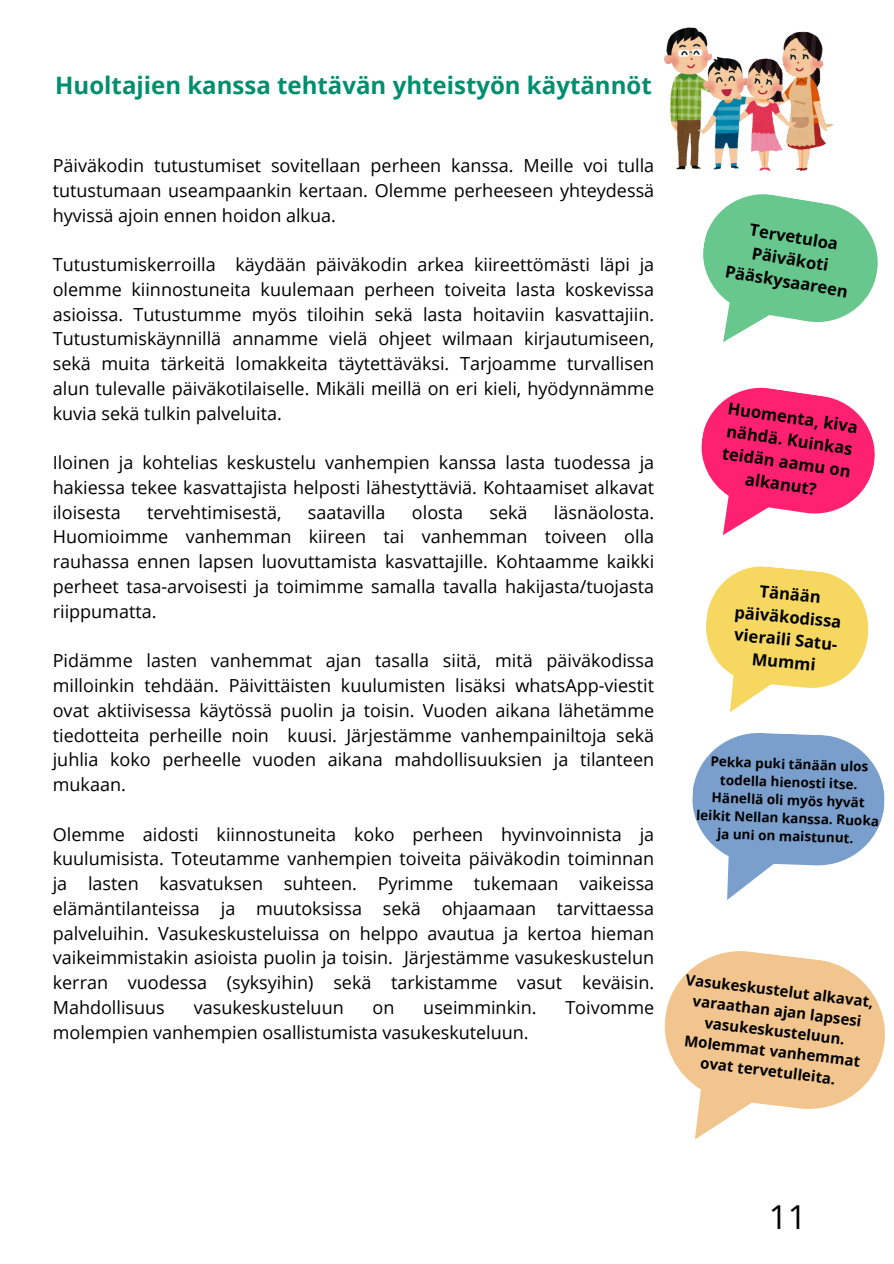
<style>
.page{position:relative;width:894px;height:1264px;background:#fff}
.page>*{position:absolute;margin:0;border:0;box-sizing:border-box;transform-origin:0 0}
.t1{font:33px "Open Sans";color:#000}
.t2{font:700 24px "Open Sans";color:#008f6e}
.t3{font:18px/24.8px "Open Sans";color:#000;text-align:justify}
.t4{font:700 16.5px/22.5px "Open Sans";color:#000;text-align:center}
.t5{font:700 15px/20.2px "Open Sans";color:#000;text-align:center}
.t6{font:700 13.5px/18px "Open Sans";color:#000;text-align:center}
</style>
<div class="page">
<img style="left:664px;top:28px;width:169px;height:143px">
<svg style="left:703px;top:194px;width:175px;height:133px"></svg>
<svg style="left:701px;top:387px;width:174px;height:130px"></svg>
<svg style="left:706px;top:566px;width:163px;height:124px"></svg>
<svg style="left:692px;top:733px;width:193px;height:133px"></svg>
<svg style="left:664px;top:951px;width:221px;height:162px"></svg>
<p class="t2" style="left:55px;top:68px;width:598px">Huoltajien kanssa tehtävän yhteistyön käytännöt</p>
<h1 class="t3" style="left:53px;top:153px;width:603px">Päiväkodin tutustumiset sovitellaan perheen kanssa. Meille voi tulla tutustumaan useampaankin kertaan. Olemme perheeseen yhteydessä hyvissä ajoin ennen hoidon alkua.</h1>
<h3 class="t3" style="left:53px;top:252px;width:603px">Tutustumiskerroilla käydään päiväkodin arkea kiireettömästi läpi ja olemme kiinnostuneita kuulemaan perheen toiveita lasta koskevissa asioissa. Tutustumme myös tiloihin sekä lasta hoitaviin kasvattajiin.<br>Tutustumiskäynnillä annamme vielä ohjeet wilmaan kirjautumiseen, sekä muita tärkeitä lomakkeita täytettäväksi. Tarjoamme turvallisen alun tulevalle päiväkotilaiselle. Mikäli meillä on eri kieli, hyödynnämme kuvia sekä tulkin palveluita.</h3>
<h3 class="t3" style="left:53px;top:450px;width:603px">Iloinen ja kohtelias keskustelu vanhempien kanssa lasta tuodessa ja hakiessa tekee kasvattajista helposti lähestyttäviä. Kohtaamiset alkavat iloisesta</h3>
<h3 class="t3" style="left:53px;top:499px;width:603px;text-indent:501px">läsnäolosta.<br>Huomioimme vanhemman kiireen tai vanhemman toiveen olla rauhassa ennen lapsen luovuttamista kasvattajille. Kohtaamme kaikki perheet tasa-arvoisesti ja toimimme samalla tavalla hakijasta/tuojasta riippumatta.</h3>
<h3 class="t3" style="left:53px;top:648px;width:602px">Pidämme lasten vanhemmat ajan tasalla siitä, mitä päiväkodissa milloinkin tehdään. Päivittäisten kuulumisten lisäksi whatsApp-viestit ovat aktiivisessa käytössä puolin ja toisin. Vuoden aikana lähetämme tiedotteita perheille noin kuusi. Järjestämme vanhempainiltoja sekä juhlia koko perheelle vuoden aikana mahdollisuuksien ja tilanteen mukaan.</h3>
<h3 class="t3" style="left:53px;top:821px;width:603px">Olemme aidosti kiinnostuneita koko perheen hyvinvoinnista ja kuulumisista. Toteutamme vanhempien toiveita päiväkodin toiminnan ja lasten kasvatuksen suhteen. Pyrimme tukemaan vaikeissa elämäntilanteissa ja muutoksissa sekä ohjaamaan tarvittaessa palveluihin. Vasukeskusteluissa on helppo avautua ja kertoa hieman vaikeimmistakin asioista puolin ja toisin. Järjestämme vasukeskustelun kerran vuodessa (syksyihin) sekä tarkistamme vasut keväisin.<br>Mahdollisuus</h3>
<h3 class="t3" style="left:147px;top:499px;width:136px">tervehtimisestä,</h3>
<h3 class="t3" style="left:308px;top:499px;width:79px">saatavilla</h3>
<h3 class="t3" style="left:412px;top:499px;width:53px">olosta</h3>
<h3 class="t3" style="left:489px;top:499px;width:40px">sekä</h3>
<h3 class="t3" style="left:194px;top:994px;width:151px">vasukeskusteluun</h3>
<h3 class="t3" style="left:372px;top:994px;width:23px">on</h3>
<h3 class="t3" style="left:423px;top:994px;width:115px">useimminkin.</h3>
<h3 class="t3" style="left:565px;top:994px;width:90px">Toivomme</h3>
<h3 class="t3" style="left:53px;top:1019px;width:477px">molempien vanhempien osallistumista vasukeskuteluun.</h3>
<h3 class="t4" style="left:734px;top:215px;width:125px;rotate:9deg">Tervetuloa<br>Päiväkoti<br>Pääskysaareen</h3>
<h2 class="t4" style="left:729px;top:397px;width:133px;rotate:8deg">Huomenta, kiva</h2>
<h2 class="t4" style="left:723px;top:441px;width:131px;rotate:8deg">teidän aamu on alkanut?</h2>
<h2 class="t4" style="left:728px;top:419px;width:129px;rotate:8deg">nähdä. Kuinkas</h2>
<h2 class="t4" style="left:737px;top:578px;width:111px;rotate:5deg">Tänään päiväkodissa vieraili Satu-<br>Mummi</h2>
<h2 class="t6" style="left:698px;top:751px;width:184px;rotate:2deg">Pekka puki tänään ulos todella hienosti itse.<br>Hänellä oli myös hyvät leikit Nellan kanssa. Ruoka ja uni on maistunut.</h2>
<p class="t5" style="left:686px;top:968px;width:190px;rotate:7deg">Vasukeskustelut alkavat, varaathan ajan lapsesi vasukeskusteluun.<br>Molemmat vanhemmat ovat tervetulleita.</p>
<p class="t1" style="left:768px;top:1193px;width:39px">11</p>
</div>
